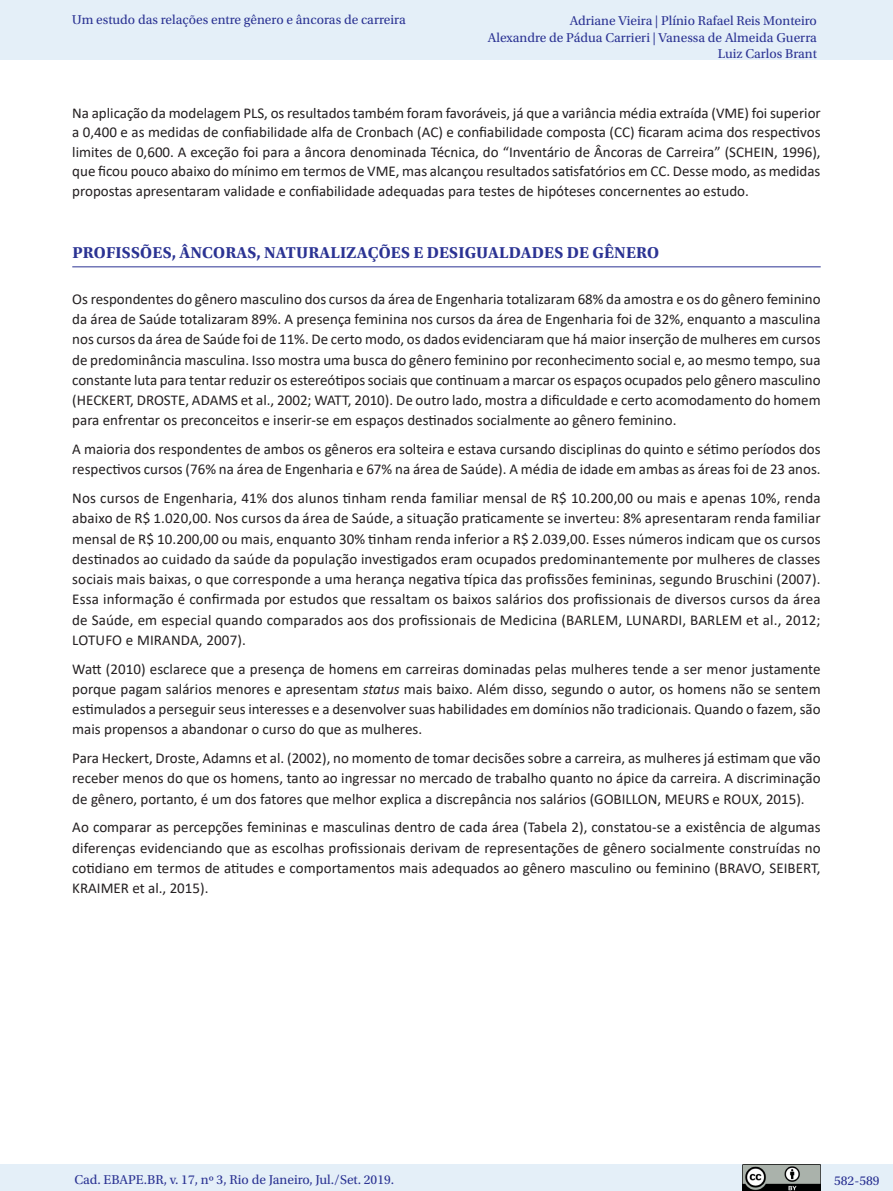
<style>
.page{position:relative;width:893px;height:1191px;background:#fff}
.page>*{position:absolute;margin:0;border:0;box-sizing:border-box;transform-origin:0 0}
._07_1_sub_1{font:700 16.5px "Utopia Std";letter-spacing:.01em;color:#2b3393}
._06_0_texto{font:15px/20.2px "Calibri";color:#231f20;text-align:justify}
.t1{font:13.5px/16.5px "Utopia Std";color:#2b3393;text-align:right}
.s1{font-style:italic}
</style>
<div class="page">
<div style="left:0;top:0;width:893px;height:60px;background:#e4eff8"></div>
<div style="left:0;top:1164px;width:893px;height:27px;background:#e4eff8"></div>
<img style="left:743px;top:1164px;width:78px;height:27px">
<hr style="left:72px;top:266px;width:749px;height:1px;background:#2b3393">
<p class="t1" style="left:72px;top:11px;width:335px">Um estudo das relações entre gênero e âncoras de carreira</p>
<p class="t1" style="left:488px;top:13px;width:331px">Adriane Vieira | Plínio Rafael Reis Monteiro<br>Alexandre de Pádua Carrieri | Vanessa de Almeida Guerra<br>Luiz Carlos Brant</p>
<p class="_06_0_texto" style="left:72px;top:102px;width:750px;line-height:19.5px">Na aplicação da modelagem PLS, os resultados também foram favoráveis, já que a variância média extraída (VME) foi superior a 0,400 e as medidas de confiabilidade alfa de Cronbach (AC) e confiabilidade composta (CC) ficaram acima dos respectivos limites de 0,600. A exceção foi para a âncora denominada Técnica, do “Inventário de Âncoras de Carreira” (SCHEIN, 1996), que ficou pouco abaixo do mínimo em termos de VME, mas alcançou resultados satisfatórios em CC. Desse modo, as medidas propostas apresentaram validade e confiabilidade adequadas para testes de hipóteses concernentes ao estudo.</p>
<p class="_07_1_sub_1" style="left:72px;top:243px;width:588px">PROFISSÕES, ÂNCORAS, NATURALIZAÇÕES E DESIGUALDADES DE GÊNERO</p>
<p class="_06_0_texto" style="left:72px;top:288px;width:750px">Os respondentes do gênero masculino dos cursos da área de Engenharia totalizaram 68% da amostra e os do gênero feminino da área de Saúde totalizaram 89%. A presença feminina nos cursos da área de Engenharia foi de 32%, enquanto a masculina nos cursos da área de Saúde foi de 11%. De certo modo, os dados evidenciaram que há maior inserção de mulheres em cursos de predominância masculina. Isso mostra uma busca do gênero feminino por reconhecimento social e, ao mesmo tempo, sua constante luta para tentar reduzir os estereótipos sociais que continuam a marcar os espaços ocupados pelo gênero masculino (HECKERT, DROSTE, ADAMS et al., 2002; WATT, 2010). De outro lado, mostra a dificuldade e certo acomodamento do homem para enfrentar os preconceitos e inserir-se em espaços destinados socialmente ao gênero feminino.</p>
<p class="_06_0_texto" style="left:72px;top:438px;width:750px">A maioria dos respondentes de ambos os gêneros era solteira e estava cursando disciplinas do quinto e sétimo períodos dos respectivos cursos (76% na área de Engenharia e 67% na área de Saúde). A média de idade em ambas as áreas foi de 23 anos.</p>
<p class="_06_0_texto" style="left:72px;top:487px;width:750px">Nos cursos de Engenharia, 41% dos alunos tinham renda familiar mensal de R$ 10.200,00 ou mais e apenas 10%, renda abaixo de R$ 1.020,00. Nos cursos da área de Saúde, a situação praticamente se inverteu: 8% apresentaram renda familiar mensal de R$ 10.200,00 ou mais, enquanto 30% tinham renda inferior a R$ 2.039,00. Esses números indicam que os cursos destinados ao cuidado da saúde da população investigados eram ocupados predominantemente por mulheres de classes sociais mais baixas, o que corresponde a uma herança negativa típica das profissões femininas, segundo Bruschini (2007).<br>Essa informação é confirmada por estudos que ressaltam os baixos salários dos profissionais de diversos cursos da área de Saúde, em especial quando comparados aos dos profissionais de Medicina (BARLEM, LUNARDI, BARLEM et al., 2012; LOTUFO e MIRANDA, 2007).</p>
<p class="_06_0_texto" style="left:72px;top:658px;width:750px">Watt (2010) esclarece que a presença de homens em carreiras dominadas pelas mulheres tende a ser menor justamente porque pagam salários menores e apresentam <span class="s1">status</span> mais baixo. Além disso, segundo o autor, os homens não se sentem estimulados a perseguir seus interesses e a desenvolver suas habilidades em domínios não tradicionais. Quando o fazem, são mais propensos a abandonar o curso do que as mulheres.</p>
<p class="_06_0_texto" style="left:72px;top:747px;width:750px">Para Heckert, Droste, Adamns et al. (2002), no momento de tomar decisões sobre a carreira, as mulheres já estimam que vão receber menos do que os homens, tanto ao ingressar no mercado de trabalho quanto no ápice da carreira. A discriminação de gênero, portanto, é um dos fatores que melhor explica a discrepância nos salários (GOBILLON, MEURS e ROUX, 2015).</p>
<p class="_06_0_texto" style="left:72px;top:817px;width:750px">Ao comparar as percepções femininas e masculinas dentro de cada área (Tabela 2), constatou-se a existência de algumas diferenças evidenciando que as escolhas profissionais derivam de representações de gênero socialmente construídas no cotidiano em termos de atitudes e comportamentos mais adequados ao gênero masculino ou feminino (BRAVO, SEIBERT, KRAIMER et al., 2015).</p>
<p class="t1" style="left:74px;top:1171px;width:321px">Cad. EBAPE.BR, v. 17, nº 3, Rio de Janeiro, Jul./Set. 2019.</p>
<p class="t1" style="left:834px;top:1172px;width:47px">582-589</p>
</div>
